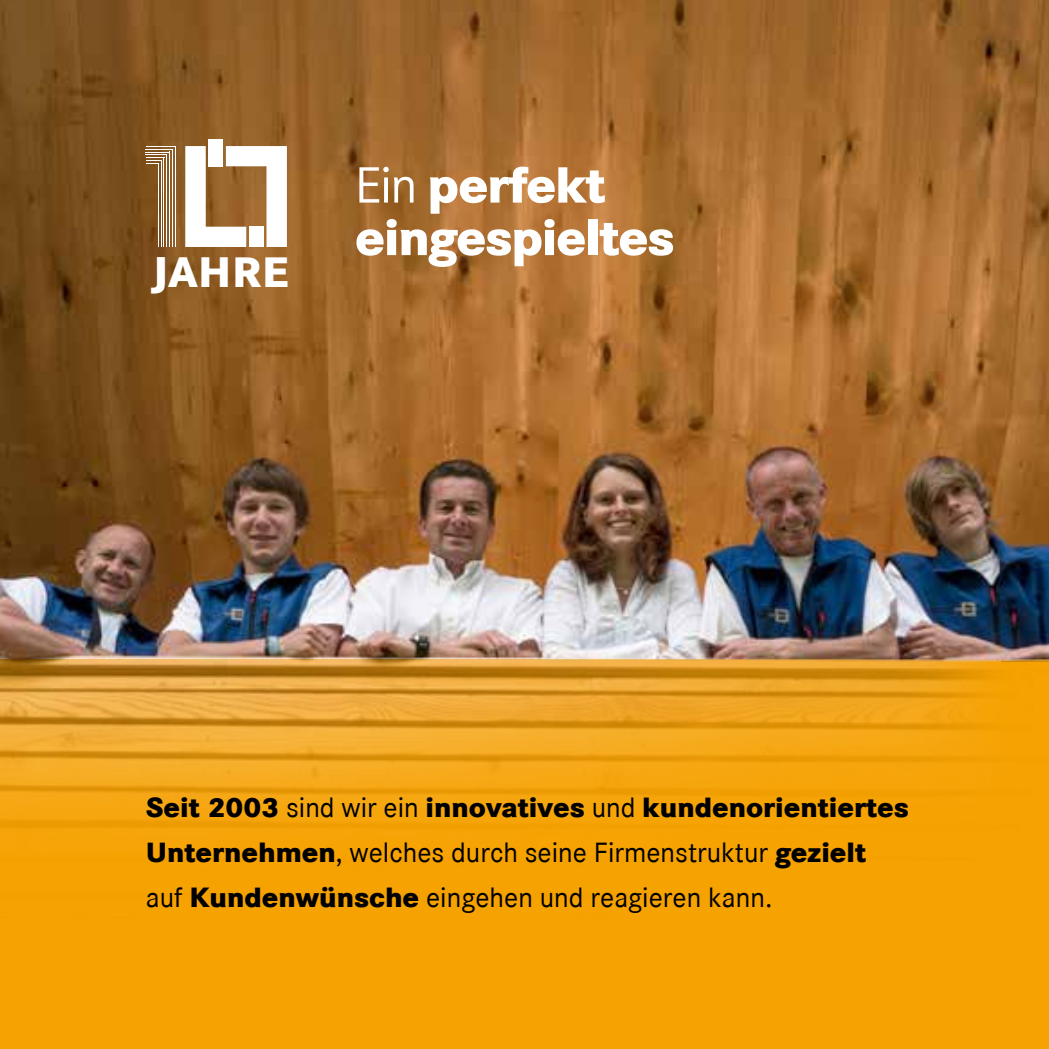
<style>
.page{position:relative;width:1049px;height:1049px;background:#fff}
.page>*{position:absolute;margin:0;border:0;box-sizing:border-box;transform-origin:0 0}
.t1{font:800 50px/52.5px "Corporate SBQ";letter-spacing:-.025em;color:#fff}
.t2{font:800 42.25px "Corporate SBQ";letter-spacing:.01em;color:#fff}
.t3{font:27.5px/45px "Corporate SBQ";color:#000}
.s1{font-weight:400}
.s2{font-weight:800}
</style>
<div class="page">
<img style="left:0;top:0;width:1049px;height:1049px">
<svg style="left:185px;top:146px;width:102px;height:101px"></svg>
<div style="left:209px;top:139px;width:14px;height:27px;background:#fff"></div>
<hr style="left:161px;top:160px;width:1px;height:87px;background:#fff">
<hr style="left:158px;top:163px;width:1px;height:84px;background:#fff">
<hr style="left:163px;top:157px;width:1px;height:90px;background:#fff">
<hr style="left:166px;top:155px;width:1px;height:92px;background:#fff">
<hr style="left:169px;top:152px;width:1px;height:95px;background:#fff">
<hr style="left:172px;top:149px;width:1px;height:98px;background:#fff">
<hr style="left:175px;top:146px;width:1px;height:101px;background:#fff">
<svg style="left:146px;top:146px;width:29px;height:18px"></svg>
<h2 class="t2" style="left:151px;top:245px;width:139px">JAHRE</h2>
<h1 class="t1" style="left:355px;top:159px;width:321px"><span class="s1">Ein</span> perfekt eingespieltes</h1>
<p class="t3" style="left:146px;top:786px;width:764px"><span class="s2">Seit 2003</span> sind wir ein <span class="s2">innovatives</span> und <span class="s2">kundenorientiertes<br>Unternehmen</span>, welches durch seine Firmenstruktur <span class="s2">gezielt </span>auf <span class="s2">Kundenwünsche</span> eingehen und reagieren kann.</p>
</div>
